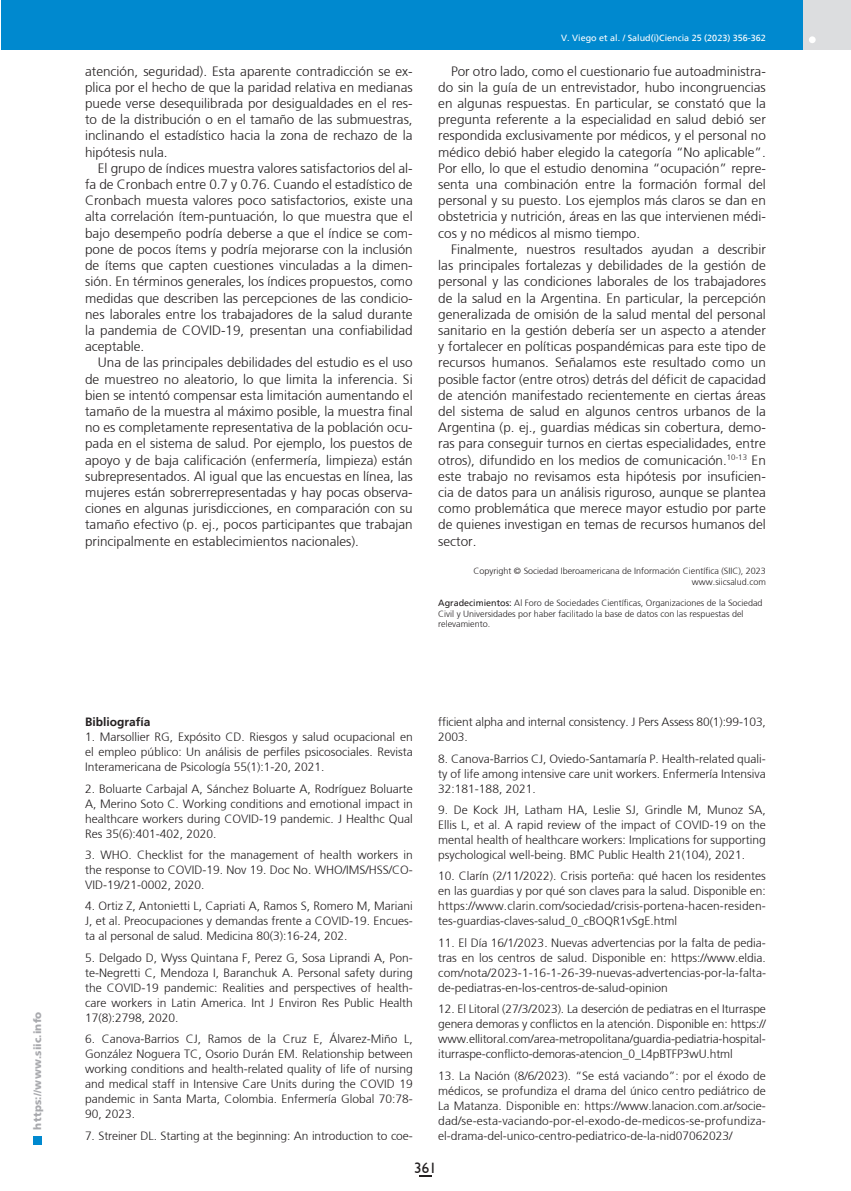
<style>
.page{position:relative;width:851px;height:1191px;background:#fff}
.page>*{position:absolute;margin:0;border:0;box-sizing:border-box;transform-origin:0 0}
.t1{font:15px "Humanist 521 BT";color:#231f20}
.texto{font:300 13.5px/16.2px "Frutiger";color:#231f20;text-align:justify}
.bibliografia_texto{font:300 12px/15px "Frutiger";color:#231f20;text-align:justify}
.bibliografía_titulo{font:700 12px "Frutiger";color:#231f20}
.t2{font:900 10.5px "Frutiger";letter-spacing:.015em;color:#a8a9ad}
.articulo_completo-re{font:300 9px/10.5px "Frutiger";color:#231f20}
.copy{font:300 9px "Frutiger";color:#231f20}
.t3{font:9px "Frutiger";color:#fff}
.s1{font-weight:400}
</style>
<div class="page">
<div style="left:1px;top:0;width:849px;height:49px;background:#0089cf"></div>
<div style="left:803px;top:0;width:47px;height:49px;background:#dcdddf"></div>
<div style="left:808px;top:36px;width:7px;height:7px;background:#fff;border-radius:50%"></div>
<div style="left:33px;top:1135px;width:9px;height:9px;background:#0089cf"></div>
<svg style="left:419px;top:1175px;width:12px;height:1px"></svg>
<p class="t2" style="left:31px;top:1129px;width:120px;rotate:-90deg">https://www.siic.info</p>
<p class="texto" style="left:85px;top:63px;width:329px">atención, seguridad). Esta aparente contradicción se ex&shy;plica por el hecho de que la paridad relativa en medianas puede verse desequilibrada por desigualdades en el res&shy;to de la distribución o en el tamaño de las submuestras, inclinando el estadístico hacia la zona de rechazo de la hipótesis nula.</p>
<p class="texto" style="left:85px;top:160px;width:329px;text-indent:13px">El grupo de índices muestra valores satisfactorios del al&shy;fa de Cronbach entre 0.7 y 0.76. Cuando el estadístico de Cronbach muesta valores poco satisfactorios, existe una alta correlación ítem-puntuación, lo que muestra que el bajo desempeño podría deberse a que el índice se com&shy;pone de pocos ítems y podría mejorarse con la inclusión de ítems que capten cuestiones vinculadas a la dimen&shy;sión. En términos generales, los índices propuestos, como medidas que describen las percepciones de las condicio&shy;nes laborales entre los trabajadores de la salud durante la pandemia de COVID-19, presentan una confiabilidad aceptable.</p>
<p class="texto" style="left:85px;top:354px;width:329px;text-indent:13px">Una de las principales debilidades del estudio es el uso de muestreo no aleatorio, lo que limita la inferencia. Si bien se intentó compensar esta limitación aumentando el tamaño de la muestra al máximo posible, la muestra final no es completamente representativa de la población ocu&shy;pada en el sistema de salud. Por ejemplo, los puestos de apoyo y de baja calificación (enfermería, limpieza) están subrepresentados. Al igual que las encuestas en línea, las mujeres están sobrerrepresentadas y hay pocas observa&shy;ciones en algunas jurisdicciones, en comparación con su tamaño efectivo (p. ej., pocos participantes que trabajan principalmente en establecimientos nacionales).</p>
<p class="t3" style="left:561px;top:33px;width:206px">V. Viego et al. / Salud(i)Ciencia 25 (2023) 356-362</p>
<p class="texto" style="left:438px;top:63px;width:329px;text-indent:13px">Por otro lado, como el cuestionario fue autoadministra&shy;do sin la guía de un entrevistador, hubo incongruencias en algunas respuestas. En particular, se constató que la pregunta referente a la especialidad en salud debió ser respondida exclusivamente por médicos, y el personal no médico debió haber elegido la categoría “No aplicable”.<br>Por ello, lo que el estudio denomina “ocupación” repre&shy;senta una combinación entre la formación formal del personal y su puesto. Los ejemplos más claros se dan en obstetricia y nutrición, áreas en las que intervienen médi&shy;cos y no médicos al mismo tiempo.</p>
<p class="texto" style="left:438px;top:241px;width:329px;text-indent:13px">Finalmente, nuestros resultados ayudan a describir las principales fortalezas y debilidades de la gestión de personal y las condiciones laborales de los trabajadores de la salud en la Argentina. En particular, la percepción generalizada de omisión de la salud mental del personal sanitario en la gestión debería ser un aspecto a atender y fortalecer en políticas pospandémicas para este tipo de recursos humanos. Señalamos este resultado como un posible factor (entre otros) detrás del déficit de capacidad de atención manifestado recientemente en ciertas áreas del sistema de salud en algunos centros urbanos de la Argentina (p. ej., guardias médicas sin cobertura, demo&shy;ras para conseguir turnos en ciertas especialidades, entre otros), difundido en los medios de comunicación.<sup>10-13</sup> En este trabajo no revisamos esta hipótesis por insuficien&shy;cia de datos para un análisis riguroso, aunque se plantea como problemática que merece mayor estudio por parte de quienes investigan en temas de recursos humanos del sector.</p>
<p class="copy" style="left:473px;top:565px;width:294px">Copyright © Sociedad Iberoamericana de Información Científica (SIIC), 2023</p>
<p class="copy" style="left:691px;top:577px;width:76px">www.siicsalud.com</p>
<p class="articulo_completo-re" style="left:438px;top:598px;width:326px"><span class="s1">Agradecimientos:</span> Al Foro de Sociedades Científicas, Organizaciones de la Sociedad<br>Civil y Universidades por haber facilitado la base de datos con las respuestas del relevamiento.</p>
<p class="bibliografía_titulo" style="left:85px;top:715px;width:67px">Bibliografía</p>
<p class="bibliografia_texto" style="left:85px;top:729px;width:329px">1. Marsollier RG, Expósito CD. Riesgos y salud ocupacional en el empleo público: Un análisis de perfiles psicosociales. Revista Interamericana de Psicología 55(1):1-20, 2021.</p>
<p class="bibliografia_texto" style="left:85px;top:781px;width:329px">2. Boluarte Carbajal A, Sánchez Boluarte A, Rodríguez Boluarte A, Merino Soto C. Working conditions and emotional impact in healthcare workers during COVID-19 pandemic. J Healthc Qual Res 35(6):401-402, 2020.</p>
<p class="bibliografia_texto" style="left:85px;top:847px;width:329px">3. WHO. Checklist for the management of health workers in the response to COVID-19. Nov 19. Doc No. WHO/IMS/HSS/CO-VID-19/21-0002, 2020.</p>
<p class="bibliografia_texto" style="left:85px;top:898px;width:329px">4. Ortiz Z, Antonietti L, Capriati A, Ramos S, Romero M, Mariani J, et al. Preocupaciones y demandas frente a COVID-19. Encues&shy;ta al personal de salud. Medicina 80(3):16-24, 202.</p>
<p class="bibliografia_texto" style="left:85px;top:950px;width:329px">5. Delgado D, Wyss Quintana F, Perez G, Sosa Liprandi A, Pon&shy;te-Negretti C, Mendoza I, Baranchuk A. Personal safety during the COVID-19 pandemic: Realities and perspectives of health&shy;care workers in Latin America. Int J Environ Res Public Health 17(8):2798, 2020.</p>
<p class="bibliografia_texto" style="left:85px;top:1031px;width:329px">6. Canova-Barrios CJ, Ramos de la Cruz E, Álvarez-Miño L, González Noguera TC, Osorio Durán EM. Relationship between working conditions and health-related quality of life of nursing and medical staff in Intensive Care Units during the COVID 19 pandemic in Santa Marta, Colombia. Enfermería Global 70:78- 90, 2023.</p>
<p class="bibliografia_texto" style="left:85px;top:1127px;width:329px">7. Streiner DL. Starting at the beginning: An introduction to coe-</p>
<p class="bibliografia_texto" style="left:438px;top:714px;width:329px">fficient alpha and internal consistency. J Pers Assess 80(1):99-103,<br>2003.</p>
<p class="bibliografia_texto" style="left:438px;top:751px;width:329px">8. Canova-Barrios CJ, Oviedo-Santamaría P. Health-related quali&shy;ty of life among intensive care unit workers. Enfermería Intensiva 32:181-188, 2021.</p>
<p class="bibliografia_texto" style="left:438px;top:802px;width:329px">9. De Kock JH, Latham HA, Leslie SJ, Grindle M, Munoz SA, Ellis L, et al. A rapid review of the impact of COVID-19 on the mental health of healthcare workers: Implications for supporting psychological well-being. BMC Public Health 21(104), 2021.</p>
<p class="bibliografia_texto" style="left:438px;top:868px;width:329px">10. Clarín (2/11/2022). Crisis porteña: qué hacen los residentes en las guardias y por qué son claves para la salud. Disponible en: https://www.clarin.com/sociedad/crisis-portena-hacen-residen&shy;tes-guardias-claves-salud_0_cBOQR1vSgE.html</p>
<p class="bibliografia_texto" style="left:438px;top:935px;width:329px">11. El Día 16/1/2023. Nuevas advertencias por la falta de pedia&shy;tras en los centros de salud. Disponible en: https://www.eldia. com/nota/2023-1-16-1-26-39-nuevas-advertencias-por-la-falta&shy;de-pediatras-en-los-centros-de-salud-opinion</p>
<p class="bibliografia_texto" style="left:438px;top:1001px;width:329px">12. El Litoral (27/3/2023). La deserción de pediatras en el Iturraspe genera demoras y conflictos en la atención. Disponible en: https:// www.ellitoral.com/area-metropolitana/guardia-pediatria-hospital&shy;iturraspe-conflicto-demoras-atencion_0_L4pBTFP3wU.html</p>
<p class="bibliografia_texto" style="left:438px;top:1067px;width:329px">13. La Nación (8/6/2023). “Se está vaciando”: por el éxodo de médicos, se profundiza el drama del único centro pediátrico de La Matanza. Disponible en: https://www.lanacion.com.ar/socie&shy;dad/se-esta-vaciando-por-el-exodo-de-medicos-se-profundiza&shy;el-drama-del-unico-centro-pediatrico-de-la-nid07062023/</p>
<p class="t1" style="left:414px;top:1158px;width:24px">361</p>
</div>
